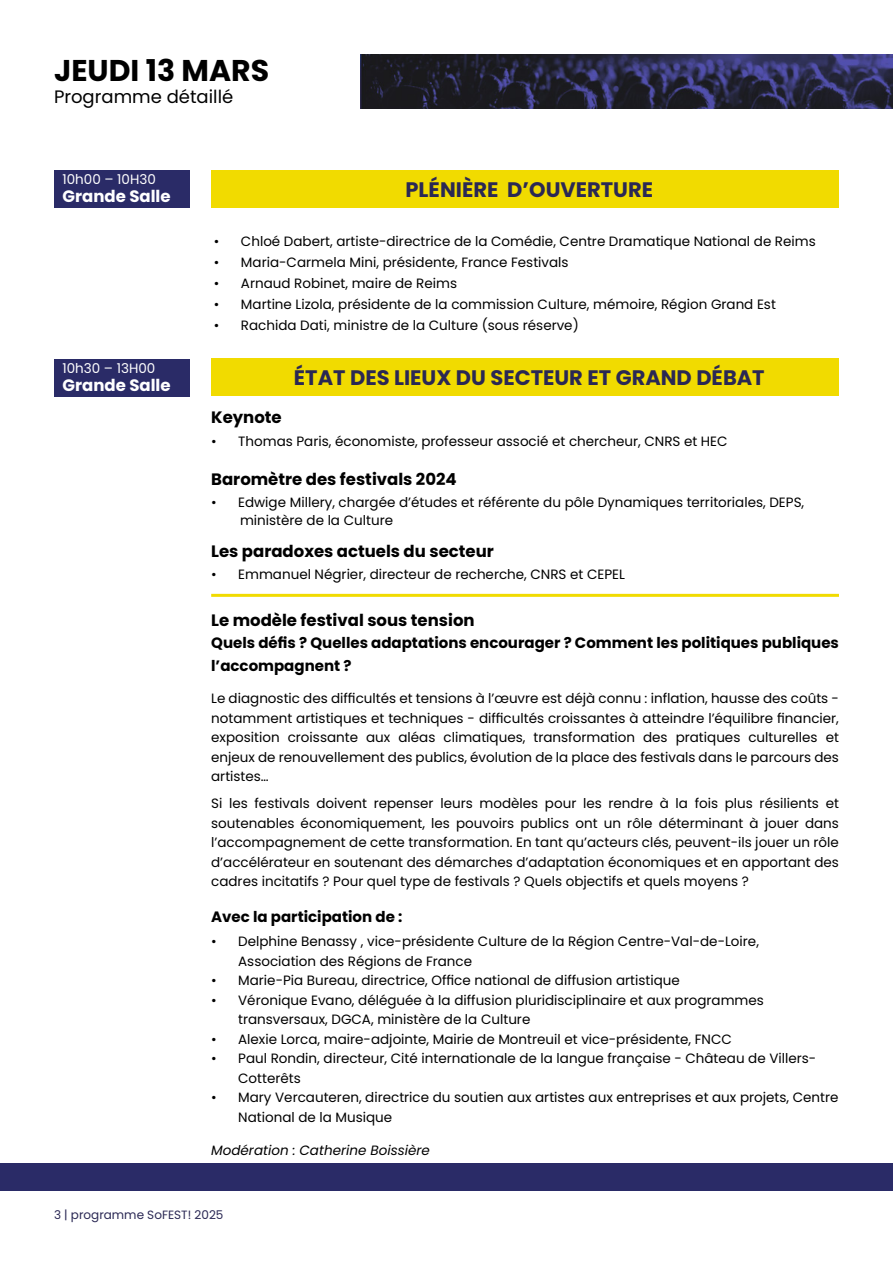
<style>
.page{position:relative;width:893px;height:1263px;background:#fff}
.page>*{position:absolute;margin:0;border:0;box-sizing:border-box;transform-origin:0 0}
.t1{font:700 30px "Poppins";color:#000}
.t2{font:700 21px "Poppins";color:#2a2854}
.t3{font:18px "Poppins";color:#000}
.t4{font:700 16.5px "Poppins";color:#000}
.t5{font:700 16.5px "Poppins";color:#fff}
.t6{font:700 15px/22.5px "Poppins";color:#000}
.t7{font:13.5px/19.5px "Poppins";color:#000}
.t8{font:italic 13.5px "Poppins";color:#000}
.t9{font:13.5px "Poppins";color:#fff}
.t10{font:12px "Poppins";color:#2a2854}
</style>
<div class="page">
<div style="left:54px;top:170px;width:136px;height:19px;background:#2a2b67"></div>
<div style="left:54px;top:185px;width:136px;height:23px;background:#2a2b67"></div>
<div style="left:54px;top:359px;width:136px;height:19px;background:#2a2b67"></div>
<div style="left:54px;top:374px;width:136px;height:23px;background:#2a2b67"></div>
<div style="left:211px;top:171px;width:628px;height:37px;background:#f1db00"></div>
<div style="left:211px;top:358px;width:628px;height:38px;background:#f1db00"></div>
<div style="left:0;top:1164px;width:893px;height:27px;background:#2a2b67"></div>
<img style="left:360px;top:54px;width:533px;height:54px">
<hr style="left:211px;top:594px;width:628px;height:3px;background:#f1db00">
<h1 class="t1" style="left:54px;top:53px;width:217px">JEUDI 13 MARS</h1>
<h3 class="t3" style="left:54px;top:87px;width:181px">Programme détaillé</h3>
<p class="t9" style="left:63px;top:171px;width:95px">10h00 – 10H30</p>
<p class="t5" style="left:63px;top:187px;width:110px">Grande Salle</p>
<p class="t9" style="left:63px;top:360px;width:94px">10h30 – 13H00</p>
<p class="t5" style="left:63px;top:375px;width:110px">Grande Salle</p>
<h2 class="t2" style="left:405px;top:177px;width:249px">PLÉNIÈRE D’OUVERTURE</h2>
<p class="t7" style="left:214px;top:231px;width:603px">• Chloé Dabert, artiste-directrice de la Comédie, Centre Dramatique National de Reims</p>
<p class="t7" style="left:214px;top:252px;width:356px">• Maria-Carmela Mini, présidente, France Festivals</p>
<p class="t7" style="left:214px;top:273px;width:245px">• Arnaud Robinet, maire de Reims</p>
<p class="t7" style="left:214px;top:294px;width:563px">• Martine Lizola, présidente de la commission Culture, mémoire, Région Grand Est</p>
<p class="t7" style="left:214px;top:315px;width:366px">• Rachida Dati, ministre de la Culture (sous réserve)</p>
<h2 class="t2" style="left:294px;top:365px;width:472px">ÉTAT DES LIEUX DU SECTEUR ET GRAND DÉBAT</h2>
<p class="t4" style="left:211px;top:408px;width:72px">Keynote</p>
<p class="t7" style="left:211px;top:431px;width:518px">• Thomas Paris, économiste, professeur associé et chercheur, CNRS et HEC</p>
<p class="t4" style="left:211px;top:469px;width:247px">Baromètre des festivals 2024</p>
<p class="t7" style="left:240px;top:493px;width:566px;line-height:18px;text-indent:-29px">• Edwige Millery, chargée d’études et référente du pôle Dynamiques territoriales, DEPS, ministère de la Culture</p>
<p class="t4" style="left:211px;top:541px;width:284px">Les paradoxes actuels du secteur</p>
<p class="t7" style="left:211px;top:565px;width:415px">• Emmanuel Négrier, directeur de recherche, CNRS et CEPEL</p>
<p class="t4" style="left:211px;top:610px;width:265px">Le modèle festival sous tension</p>
<p class="t6" style="left:211px;top:632px;width:629px">Quels défis ? Quelles adaptations encourager ? Comment les politiques publiques l’accompagnent ?</p>
<p class="t7" style="left:211px;top:689px;width:629px;text-align:justify">Le diagnostic des difficultés et tensions à l’œuvre est déjà connu : inflation, hausse des coûts - notamment artistiques et techniques - difficultés croissantes à atteindre l’équilibre financier, exposition croissante aux aléas climatiques, transformation des pratiques culturelles et enjeux de renouvellement des publics, évolution de la place des festivals dans le parcours des artistes…</p>
<p class="t7" style="left:211px;top:794px;width:629px;text-align:justify">Si les festivals doivent repenser leurs modèles pour les rendre à la fois plus résilients et soutenables économiquement, les pouvoirs publics ont un rôle déterminant à jouer dans l’accompagnement de cette transformation. En tant qu’acteurs clés, peuvent-ils jouer un rôle d’accélérateur en soutenant des démarches d’adaptation économiques et en apportant des cadres incitatifs ? Pour quel type de festivals ? Quels objectifs et quels moyens ?</p>
<p class="t6" style="left:211px;top:906px;width:193px">Avec la participation de :</p>
<p class="t7" style="left:238px;top:932px;width:522px;text-indent:-27px">• Delphine Benassy , vice-présidente Culture de la Région Centre-Val-de-Loire,<br>Association des Régions de France</p>
<p class="t7" style="left:211px;top:971px;width:470px">• Marie-Pia Bureau, directrice, Office national de diffusion artistique</p>
<p class="t7" style="left:238px;top:990px;width:527px;text-indent:-27px">• Véronique Evano, déléguée à la diffusion pluridisciplinaire et aux programmes transversaux, DGCA, ministère de la Culture</p>
<p class="t7" style="left:211px;top:1029px;width:522px">• Alexie Lorca, maire-adjointe, Mairie de Montreuil et vice-présidente, FNCC</p>
<p class="t7" style="left:238px;top:1049px;width:580px;text-indent:-27px">• Paul Rondin, directeur, Cité internationale de la langue française - Château de Villers-<br>Cotterêts</p>
<p class="t7" style="left:238px;top:1088px;width:602px;text-indent:-27px">• Mary Vercauteren, directrice du soutien aux artistes aux entreprises et aux projets, Centre<br>National de la Musique</p>
<p class="t8" style="left:211px;top:1142px;width:220px">Modération : Catherine Boissière</p>
<p class="t10" style="left:54px;top:1208px;width:171px">3 | programme SoFEST! 2025</p>
</div>
